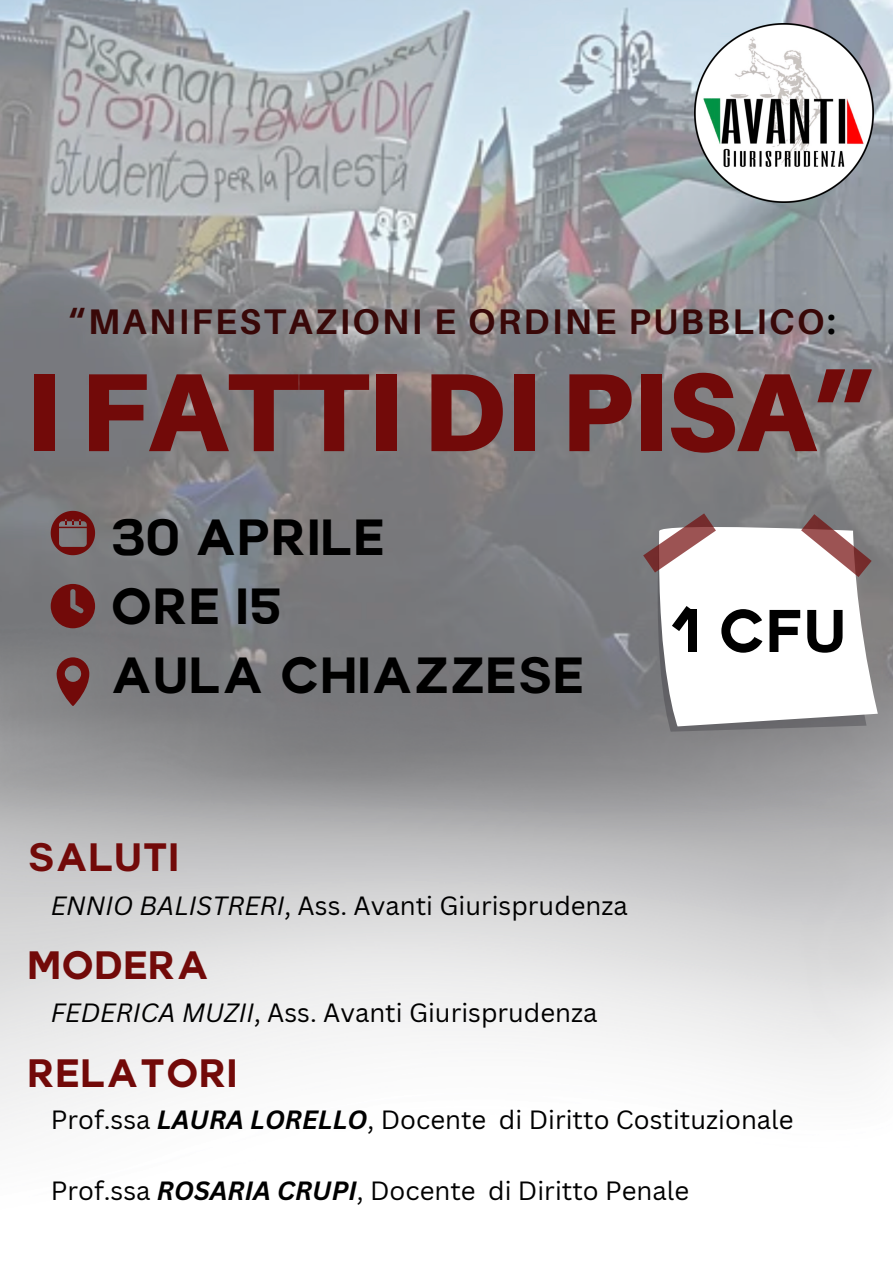
<style>
.page{position:relative;width:893px;height:1263px;background:#fff}
.page>*{position:absolute;margin:0;border:0;box-sizing:border-box;transform-origin:0 0}
.t1{font:900 111.3px "Aileron";color:#720a09}
.t2{font:58.88px "Colette";color:#000}
.t3{font:49.72px/69.2px "Colette";color:#000}
.t4{font:38.78px "Colette";color:#720a09}
.t5{font:700 35.62px "Aileron";letter-spacing:.07em;color:#390808}
.t6{font:25.72px "Canva Sans";color:#000}
.s1{color:#000}
.s2{font-style:italic}
.s3{font-weight:700;font-style:italic}
</style>
<div class="page">
<img style="left:0;top:0;width:893px;height:1128px">
<img style="left:694px;top:24px;width:179px;height:179px">
<svg style="left:57px;top:657px;width:32px;height:49px;background:#783d3d"></svg>
<svg style="left:51px;top:511px;width:44px;height:44px;background:#774748"></svg>
<svg style="left:51px;top:584px;width:44px;height:44px;background:#732828"></svg>
<svg style="left:643px;top:513px;width:235px;height:219px"></svg>
<h4 class="t5" style="left:68px;top:300px;width:769px">“MANIFESTAZIONI E ORDINE PUBBLICO<span class="s1">:</span></h4>
<h1 class="t1" style="left:26px;top:343px;width:854px">I FATTI DI PISA”</h1>
<p class="t3" style="left:110px;top:503px;width:476px">30 APRILE<br>ORE 15<br>AULA CHIAZZESE</p>
<h3 class="t4" style="left:28px;top:832px;width:153px">SALUTI</h3>
<h2 class="t6" style="left:51px;top:887px;width:579px"><span class="s2">ENNIO BALISTRERI</span>, Ass. Avanti Giurisprudenza</h2>
<p class="t4" style="left:28px;top:940px;width:183px">MODERA</p>
<h5 class="t6" style="left:51px;top:994px;width:548px"><span class="s2">FEDERICA MUZII</span>, Ass. Avanti Giurisprudenza</h5>
<p class="t4" style="left:28px;top:1048px;width:211px">RELATORI</p>
<p class="t2" style="left:684px;top:593px;width:163px">1 CFU</p>
<h5 class="t6" style="left:51px;top:1101px;width:744px">Prof.ssa <span class="s3">LAURA LORELLO</span>, Docente di Diritto Costituzionale</h5>
<h5 class="t6" style="left:51px;top:1172px;width:640px">Prof.ssa <span class="s3">ROSARIA CRUPI</span>, Docente di Diritto Penale</h5>
</div>
